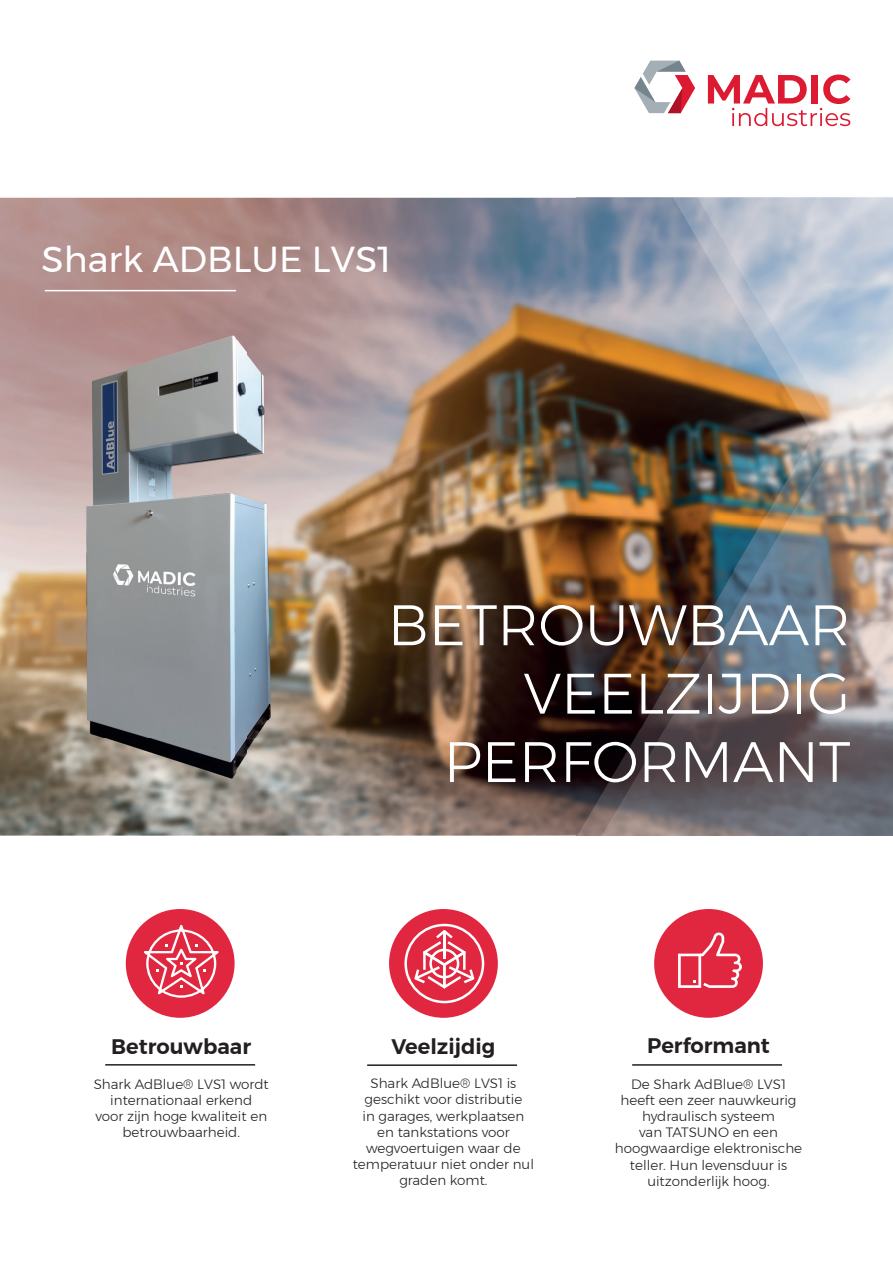
<style>
.page{position:relative;width:893px;height:1263px;background:#fff}
.page>*{position:absolute;margin:0;border:0;box-sizing:border-box;transform-origin:0 0}
.t1{font:300 57px/68.4px "Montserrat";color:#fff;text-align:right}
.t2{font:36px "Montserrat";color:#fff}
.t3{font:600 21px "Montserrat";color:#231f20}
.t4{font:300 13.5px/16.2px "Montserrat";color:#231f20;text-align:center}
</style>
<div class="page">
<img style="left:0;top:198px;width:577px;height:638px">
<img style="left:577px;top:198px;width:316px;height:638px">
<div style="left:389px;top:909px;width:109px;height:109px;background:#e12740;border-radius:50%"></div>
<div style="left:126px;top:909px;width:109px;height:109px;background:#e12740;border-radius:50%"></div>
<div style="left:654px;top:909px;width:109px;height:109px;background:#e12740;border-radius:50%"></div>
<hr style="left:105px;top:1064px;width:150px;height:1px;background:#231f20">
<hr style="left:632px;top:1064px;width:150px;height:2px;background:#231f20">
<hr style="left:367px;top:1064px;width:150px;height:2px;background:#231f20">
<svg style="left:144px;top:925px;width:75px;height:73px"></svg>
<svg style="left:678px;top:932px;width:64px;height:56px"></svg>
<svg style="left:404px;top:924px;width:80px;height:79px"></svg>
<hr style="left:45px;top:290px;width:191px;height:1px;background:#fff">
<svg style="left:634px;top:61px;width:61px;height:52px"></svg>
<svg style="left:708px;top:75px;width:142px;height:51px"></svg>
<img style="left:52px;top:330px;width:294px;height:460px">
<h2 class="t2" style="left:42px;top:232px;width:351px">Shark ADBLUE LVS1</h2>
<h1 class="t1" style="left:388px;top:590px;width:464px">BETROUWBAAR<br>VEELZIJDIG<br>PERFORMANT</h1>
<h3 class="t3" style="left:111px;top:1029px;width:141px">Betrouwbaar</h3>
<h3 class="t3" style="left:392px;top:1029px;width:105px">Veelzijdig</h3>
<h3 class="t3" style="left:647px;top:1029px;width:124px">Performant</h3>
<p class="t4" style="left:94px;top:1075px;width:177px">Shark AdBlue® LVS1 wordt internationaal erkend<br>voor zijn hoge kwaliteit en betrouwbaarheid.</p>
<p class="t4" style="left:353px;top:1075px;width:183px">Shark AdBlue® LVS1 is geschikt voor distributie<br>in garages, werkplaatsen en tankstations voor wegvoertuigen waar de temperatuur niet onder nul graden komt.</p>
<p class="t4" style="left:615px;top:1075px;width:189px">De Shark AdBlue® LVS1 heeft een zeer nauwkeurig hydraulisch systeem<br>van TATSUNO en een hoogwaardige elektronische teller. Hun levensduur is uitzonderlijk hoog.</p>
</div>
